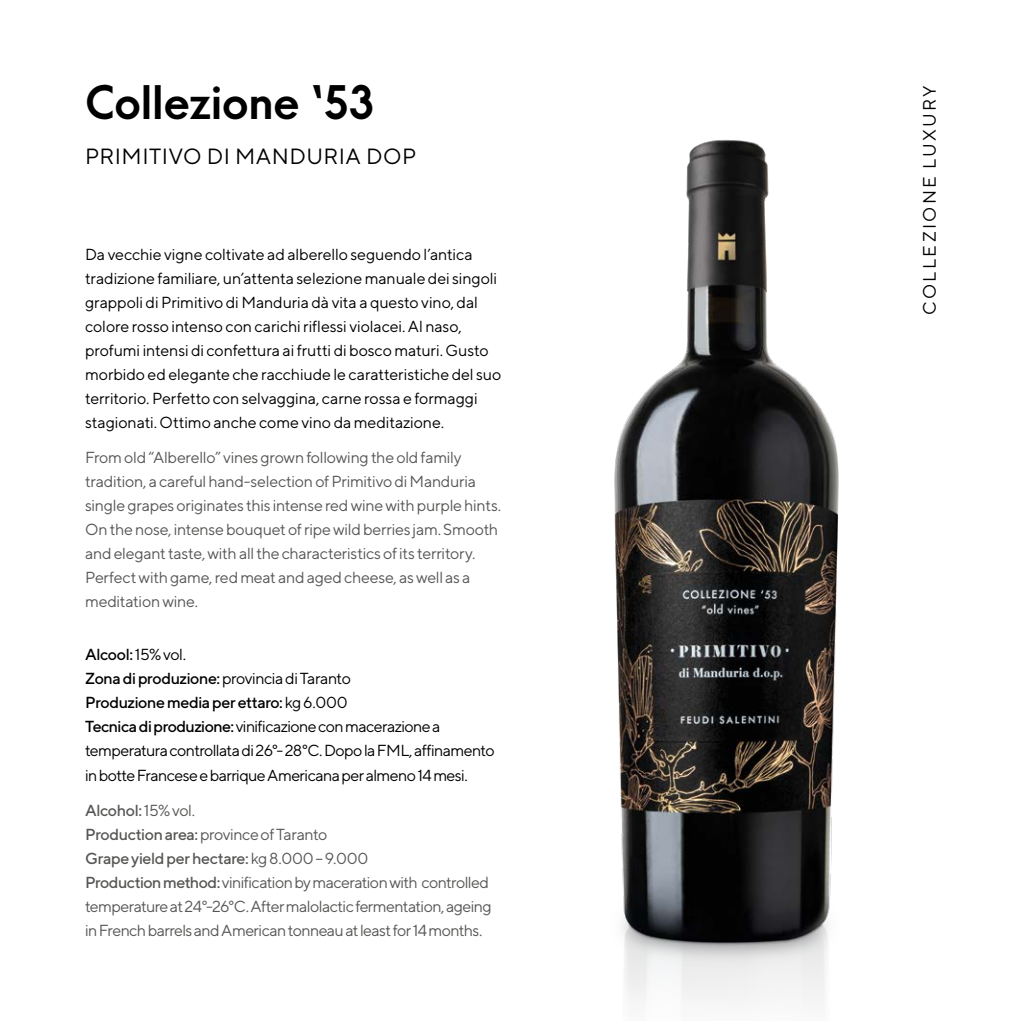
<style>
.page{position:relative;width:1021px;height:1021px;background:#fff}
.page>*{position:absolute;margin:0;border:0;box-sizing:border-box;transform-origin:0 0}
.t1{font:700 44px "Arca Majora 3";letter-spacing:-.005em;color:#000}
.t2{font:22px "TT Norms";letter-spacing:.02em;color:#000}
.t3{font:18px "TT Norms";letter-spacing:.13em;color:#000}
.t4{font:16px/24px "TT Norms";letter-spacing:-.025em;color:#575756}
.t5{font:16px/24px "TT Norms";letter-spacing:-.01em;color:#000}
.t6{font:16px/24px "TT Norms";letter-spacing:-.04em;color:#000}
.s1{font-weight:500}
</style>
<div class="page">
<img style="left:614px;top:140px;width:225px;height:861px">
<h1 class="t1" style="left:85px;top:64px;width:291px">Collezione ‘53</h1>
<h2 class="t2" style="left:85px;top:143px;width:333px">PRIMITIVO DI MANDURIA DOP</h2>
<p class="t5" style="left:85px;top:242px;width:418px">Da vecchie vigne coltivate ad alberello seguendo l’antica tradizione familiare, un’attenta selezione manuale dei singoli grappoli di Primitivo di Manduria dà vita a questo vino, dal colore rosso intenso con carichi riflessi violacei. Al naso, profumi intensi di confettura ai frutti di bosco maturi. Gusto morbido ed elegante che racchiude le caratteristiche del suo territorio. Perfetto con selvaggina, carne rossa e formaggi stagionati. Ottimo anche come vino da meditazione.</p>
<p class="t4" style="left:85px;top:445px;width:417px">From old “Alberello” vines grown following the old family tradition, a careful hand-selection of Primitivo di Manduria single grapes originates this intense red wine with purple hints.<br>On the nose, intense bouquet of ripe wild berries jam. Smooth and elegant taste, with all the characteristics of its territory.<br>Perfect with game, red meat and aged cheese, as well as a meditation wine.</p>
<p class="t6" style="left:85px;top:642px;width:411px"><span class="s1">Alcool:</span> 15% vol.<br><span class="s1">Zona di produzione:</span> provincia di Taranto<br><span class="s1">Produzione media per ettaro:</span> kg 6.000<br><span class="s1">Tecnica di produzione:</span> vinificazione con macerazione a temperatura controllata di 26°- 28°C. Dopo la FML, affinamento in botte Francese e barrique Americana per almeno 14 mesi.</p>
<p class="t4" style="left:85px;top:797px;width:408px"><span class="s1">Alcohol:</span> 15% vol.<br><span class="s1">Production area:</span> province of Taranto<br><span class="s1">Grape yield per hectare:</span> kg 8.000 – 9.000<br><span class="s1">Production method:</span> vinification by maceration with controlled temperature at 24°-26°C. After malolactic fermentation, ageing in French barrels and American tonneau at least for 14 months.</p>
<p class="t3" style="left:918px;top:315px;width:231px;rotate:-90deg">COLLEZIONE LUXURY</p>
</div>
